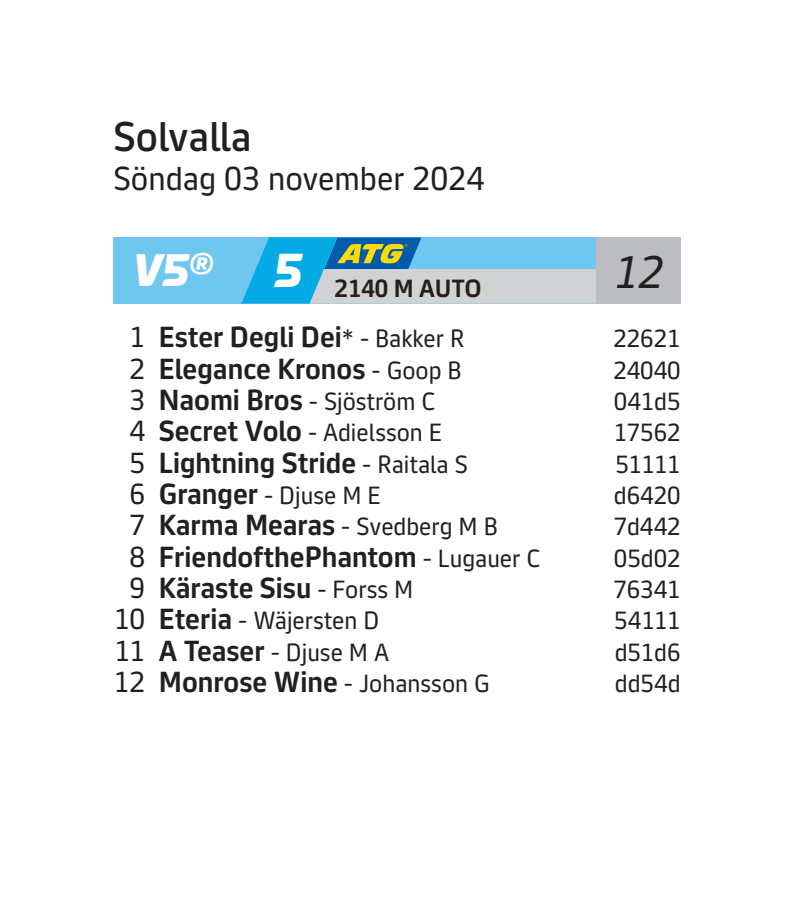
<style>
.page{position:relative;width:794px;height:908px;background:#fff}
.page>*{position:absolute;margin:0;border:0;box-sizing:border-box;transform-origin:0 0}
.t1{font:46px "ATG Rubrik";color:#fff}
.t2{font:44px "ATG Rubrik";color:#fff}
.t3{font:italic 44px "ATG Text";color:#231f20}
.t4{font:500 40px "ATG Text";color:#231f20}
.t5{font:32px "ATG Text";color:#231f20}
.HorseAndRider{font:700 28px "ATG Text";color:#231f20}
.S_REKORD{font:28px "ATG Text";color:#231f20}
.HorseAndRider-2{font:24px "ATG Text";color:#231f20}
.S_REKORD-2{font:24px "ATG Text";color:#231f20}
.t6{font:700 24px "ATG Text";color:#231f20}
.s1{font-weight:400;font-size:24px}
.s2{font-weight:700;font-size:28px}
</style>
<div class="page">
<div style="left:595px;top:237px;width:85px;height:66px;background:#bcbdc0"></div>
<svg style="left:113px;top:237px;width:483px;height:66px;background:#79bfdb"></svg>
<p class="t4" style="left:113px;top:113px;width:140px">Solvalla</p>
<p class="t5" style="left:113px;top:159px;width:372px">Söndag 03 november 2024</p>
<p class="t2" style="left:134px;top:244px;width:80px">V5®</p>
<p class="t1" style="left:275px;top:243px;width:29px">5</p>
<p class="t6" style="left:334px;top:274px;width:149px">2140 M AUTO</p>
<p class="t3" style="left:613px;top:246px;width:51px">12</p>
<p class="S_REKORD" style="left:129px;top:320px;width:17px">1</p>
<p class="HorseAndRider" style="left:159px;top:320px;width:307px">Ester Degli Dei<span class="s1">* - Bakker R</span></p>
<p class="S_REKORD-2" style="left:613px;top:324px;width:69px">22621</p>
<p class="S_REKORD" style="left:129px;top:352px;width:17px">2</p>
<p class="HorseAndRider" style="left:159px;top:351px;width:304px">Elegance Kronos <span class="s1">- Goop B</span></p>
<p class="S_REKORD-2" style="left:613px;top:356px;width:69px">24040</p>
<p class="S_REKORD" style="left:129px;top:383px;width:17px">3</p>
<p class="HorseAndRider-2" style="left:159px;top:387px;width:278px"><span class="s2">Naomi Bros</span> - Sjöström C</p>
<p class="S_REKORD-2" style="left:614px;top:387px;width:68px">041d5</p>
<p class="S_REKORD" style="left:129px;top:414px;width:17px">4</p>
<p class="HorseAndRider-2" style="left:159px;top:418px;width:285px"><span class="s2">Secret Volo</span> - Adielsson E</p>
<p class="S_REKORD-2" style="left:613px;top:418px;width:68px">17562</p>
<p class="S_REKORD" style="left:129px;top:446px;width:17px">5</p>
<p class="HorseAndRider" style="left:159px;top:445px;width:310px">Lightning Stride <span class="s1">- Raitala S</span></p>
<p class="S_REKORD-2" style="left:615px;top:449px;width:67px">51111</p>
<p class="S_REKORD" style="left:129px;top:477px;width:17px">6</p>
<p class="HorseAndRider-2" style="left:159px;top:481px;width:224px"><span class="s2">Granger</span> - Djuse M E</p>
<p class="S_REKORD-2" style="left:614px;top:481px;width:68px">d6420</p>
<p class="S_REKORD" style="left:129px;top:508px;width:17px">7</p>
<p class="HorseAndRider" style="left:159px;top:508px;width:340px">Karma Mearas <span class="s1">- Svedberg M B</span></p>
<p class="S_REKORD-2" style="left:613px;top:512px;width:68px">7d442</p>
<p class="S_REKORD" style="left:129px;top:540px;width:17px">8</p>
<p class="HorseAndRider" style="left:159px;top:539px;width:383px">FriendofthePhantom <span class="s1">- Lugauer C</span></p>
<p class="S_REKORD-2" style="left:614px;top:543px;width:68px">05d02</p>
<p class="S_REKORD" style="left:129px;top:571px;width:17px">9</p>
<p class="HorseAndRider" style="left:159px;top:570px;width:256px">Käraste Sisu <span class="s1">- Forss M</span></p>
<p class="S_REKORD-2" style="left:613px;top:575px;width:69px">76341</p>
<p class="S_REKORD" style="left:114px;top:602px;width:33px">10</p>
<p class="HorseAndRider-2" style="left:159px;top:606px;width:222px"><span class="s2">Eteria</span> - Wäjersten D</p>
<p class="S_REKORD-2" style="left:614px;top:606px;width:68px">54111</p>
<p class="S_REKORD" style="left:114px;top:633px;width:32px">11</p>
<p class="HorseAndRider-2" style="left:159px;top:637px;width:232px"><span class="s2">A Teaser</span> - Djuse M A</p>
<p class="S_REKORD-2" style="left:615px;top:637px;width:67px">d51d6</p>
<p class="S_REKORD" style="left:114px;top:665px;width:33px">12</p>
<p class="HorseAndRider" style="left:159px;top:664px;width:332px">Monrose Wine <span class="s1">- Johansson G</span></p>
<p class="S_REKORD-2" style="left:615px;top:669px;width:67px">dd54d</p>
</div>
